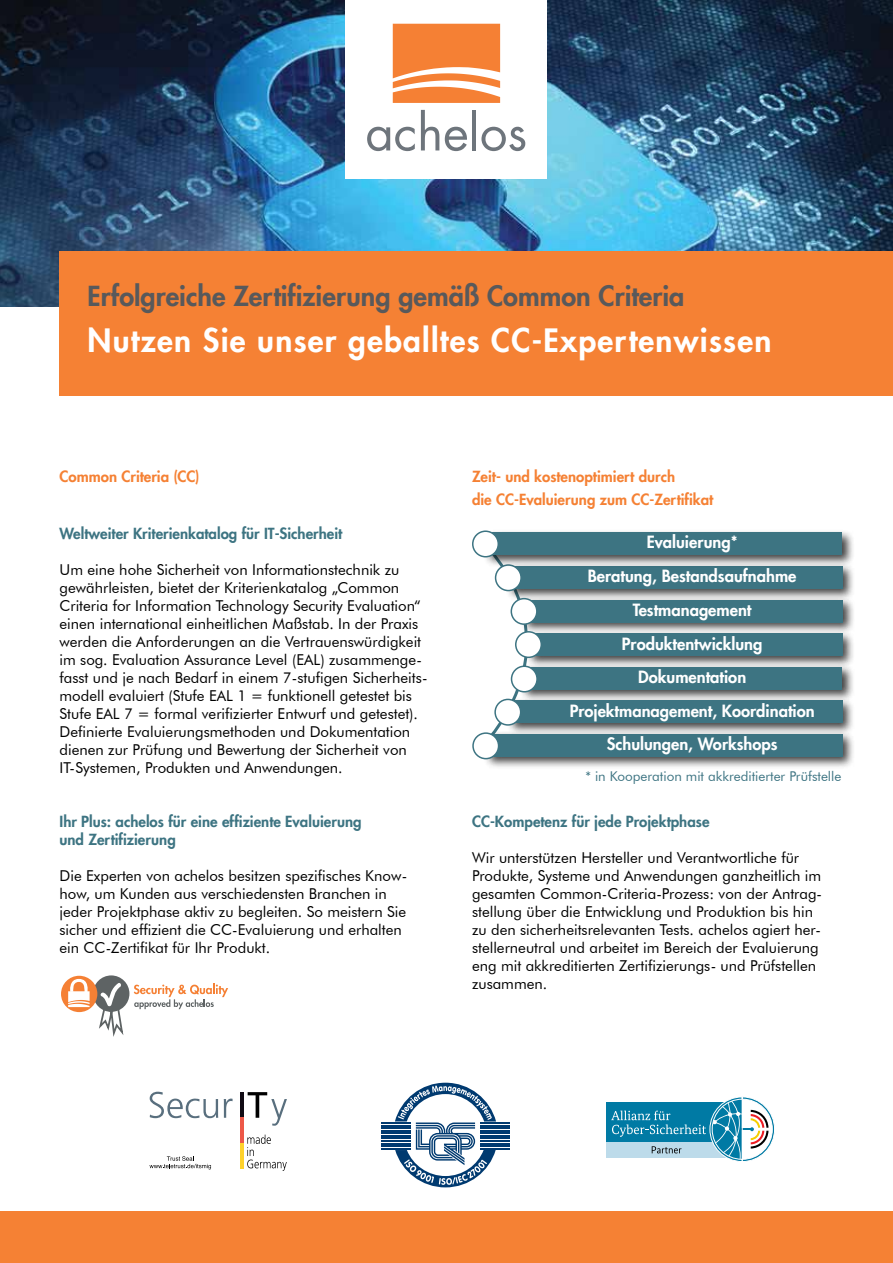
<style>
.page{position:relative;width:893px;height:1263px;background:#fff}
.page>*{position:absolute;margin:0;border:0;box-sizing:border-box;transform-origin:0 0}
.t1{font:800 31.5px "Futura LT";letter-spacing:.04em;color:#fff}
.t2{font:800 27px "Futura LT";color:#58595b}
.t3{font:800 16.5px/33.6px "Futura LT";color:#fff;text-align:center}
.t4{font:15px/18px "Futura BT";color:#000}
.t5{font:800 15px/18px "Futura LT";color:#3d7482}
.t6{font:800 15px/22.5px "Futura LT";color:#f58134}
.t7{font:13.5px "Futura BT";color:#3d7482}
</style>
<div class="page">
<img style="left:0;top:0;width:893px;height:307px">
<div style="left:60px;top:251px;width:833px;height:144px;background:#f58134"></div>
<div style="left:345px;top:0;width:202px;height:179px;background:#fff"></div>
<svg style="left:367px;top:127px;width:48px;height:24px"></svg>
<svg style="left:421px;top:110px;width:18px;height:40px"></svg>
<svg style="left:445px;top:127px;width:22px;height:24px"></svg>
<hr style="left:472px;top:110px;width:4px;height:40px;background:#6e757c">
<svg style="left:481px;top:127px;width:44px;height:24px"></svg>
<svg style="left:393px;top:24px;width:107px;height:79px;background:#f69353"></svg>
<svg style="left:482px;top:557px;width:43px;height:174px"></svg>
<div style="left:505px;top:562px;width:350px;height:39px;background:#000;opacity:.75"></div>
<div style="left:509px;top:566px;width:333px;height:22px;background:#3d7482"></div>
<div style="left:520px;top:596px;width:335px;height:39px;background:#000;opacity:.75"></div>
<div style="left:524px;top:600px;width:318px;height:22px;background:#3d7482"></div>
<div style="left:525px;top:630px;width:330px;height:39px;background:#000;opacity:.75"></div>
<div style="left:529px;top:634px;width:313px;height:22px;background:#3d7482"></div>
<div style="left:519px;top:663px;width:336px;height:39px;background:#000;opacity:.75"></div>
<div style="left:522px;top:667px;width:320px;height:22px;background:#3d7482"></div>
<div style="left:506px;top:697px;width:349px;height:39px;background:#000;opacity:.75"></div>
<div style="left:510px;top:701px;width:332px;height:22px;background:#3d7482"></div>
<div style="left:496px;top:565px;width:25px;height:25px;background:#fff;border-radius:50%"></div>
<div style="left:495px;top:564px;width:27px;height:27px;border:2px solid #3d7482;border-radius:50%"></div>
<div style="left:511px;top:599px;width:26px;height:25px;background:#fff;border-radius:50%"></div>
<div style="left:511px;top:598px;width:27px;height:27px;border:2px solid #3d7482;border-radius:50%"></div>
<div style="left:516px;top:632px;width:25px;height:25px;background:#fff;border-radius:50%"></div>
<div style="left:515px;top:631px;width:27px;height:27px;border:2px solid #3d7482;border-radius:50%"></div>
<div style="left:511px;top:666px;width:26px;height:26px;background:#fff;border-radius:50%"></div>
<div style="left:511px;top:665px;width:27px;height:27px;border:2px solid #3d7482;border-radius:50%"></div>
<div style="left:495px;top:699px;width:26px;height:26px;background:#fff;border-radius:50%"></div>
<div style="left:494px;top:699px;width:27px;height:27px;border:2px solid #3d7482;border-radius:50%"></div>
<div style="left:483px;top:529px;width:372px;height:39px;background:#000;opacity:.75"></div>
<div style="left:486px;top:532px;width:356px;height:23px;background:#3d7482"></div>
<div style="left:473px;top:531px;width:25px;height:26px;background:#fff;border-radius:50%"></div>
<div style="left:472px;top:530px;width:27px;height:27px;border:2px solid #3d7482;border-radius:50%"></div>
<div style="left:483px;top:731px;width:372px;height:38px;background:#000;opacity:.75"></div>
<div style="left:487px;top:734px;width:355px;height:22px;background:#3d7482"></div>
<div style="left:473px;top:733px;width:26px;height:26px;background:#fff;border-radius:50%"></div>
<div style="left:472px;top:732px;width:27px;height:27px;border:2px solid #3d7482;border-radius:50%"></div>
<svg style="left:93px;top:975px;width:36px;height:37px"></svg>
<svg style="left:97px;top:982px;width:28px;height:55px"></svg>
<div style="left:61px;top:976px;width:36px;height:36px;background:#f58034;border-radius:50%"></div>
<svg style="left:68px;top:979px;width:22px;height:28px"></svg>
<svg style="left:134px;top:984px;width:94px;height:25px"></svg>
<hr style="left:240px;top:1092px;width:3px;height:26px;background:#110b14">
<hr style="left:240px;top:1118px;width:3px;height:25px;background:#ed5848">
<hr style="left:240px;top:1143px;width:3px;height:25px;background:#ffd22c">
<svg style="left:150px;top:1092px;width:68px;height:26px"></svg>
<svg style="left:224px;top:1098px;width:9px;height:20px"></svg>
<svg style="left:248px;top:1092px;width:39px;height:34px"></svg>
<svg style="left:247px;top:1134px;width:40px;height:37px"></svg>
<svg style="left:149px;top:1156px;width:62px;height:13px"></svg>
<svg style="left:382px;top:1083px;width:127px;height:104px"></svg>
<div style="left:606px;top:1102px;width:130px;height:40px;background:#007aa4"></div>
<div style="left:606px;top:1142px;width:132px;height:16px;background:#bddbea"></div>
<svg style="left:611px;top:1097px;width:164px;height:65px"></svg>
<div style="left:0;top:1212px;width:893px;height:51px;background:#f58134"></div>
<h2 class="t2" style="left:88px;top:278px;width:598px">Erfolgreiche Zertifizierung gemäß Common Criteria</h2>
<h1 class="t1" style="left:88px;top:319px;width:685px">Nutzen Sie unser geballtes CC-Expertenwissen</h1>
<p class="t6" style="left:60px;top:465px;width:142px">Common Criteria (CC)</p>
<p class="t5" style="left:60px;top:524px;width:284px">Weltweiter Kriterienkatalog für IT-Sicherheit</p>
<p class="t4" style="left:60px;top:561px;width:370px">Um eine hohe Sicherheit von Informationstechnik zu gewährleisten, bietet der Kriterienkatalog „Common Criteria for Information Technology Security Evaluation“ einen international einheitlichen Maßstab. In der Praxis werden die Anforderungen an die Vertrauenswürdigkeit im sog. Evaluation Assurance Level (EAL) zusammenge&shy;fasst und je nach Bedarf in einem 7-stufigen Sicherheits&shy;modell evaluiert (Stufe EAL 1 = funktionell getestet bis Stufe EAL 7 = formal verifizierter Entwurf und getestet).<br>Definierte Evaluierungsmethoden und Dokumentation dienen zur Prüfung und Bewertung der Sicherheit von IT-Systemen, Produkten und Anwendungen.</p>
<p class="t5" style="left:60px;top:812px;width:304px">Ihr Plus: achelos für eine effiziente Evaluierung und Zertifizierung</p>
<p class="t4" style="left:60px;top:867px;width:349px">Die Experten von achelos besitzen spezifisches Know&shy;how, um Kunden aus verschiedensten Branchen in jeder Projektphase aktiv zu begleiten. So meistern Sie sicher und effizient die CC-Evaluierung und erhalten ein CC-Zertifikat für Ihr Produkt.</p>
<p class="t6" style="left:472px;top:465px;width:243px">Zeit- und kostenoptimiert durch<br>die CC-Evaluierung zum CC-Zertifikat</p>
<p class="t3" style="left:647px;top:525px;width:92px">Evaluierung*</p>
<p class="t3" style="left:570px;top:559px;width:246px">Beratung, Bestandsaufnahme<br>Testmanagement<br>Produktentwicklung<br>Dokumentation<br>Projektmanagement, Koordination</p>
<p class="t3" style="left:607px;top:727px;width:172px">Schulungen, Workshops</p>
<p class="t7" style="left:585px;top:768px;width:257px">* in Kooperation mit akkreditierter Prüfstelle</p>
<p class="t5" style="left:472px;top:812px;width:239px">CC-Kompetenz für jede Projektphase</p>
<p class="t4" style="left:472px;top:849px;width:351px">Wir unterstützen Hersteller und Verantwortliche für Produkte, Systeme und Anwendungen ganzheitlich im gesamten Common-Criteria-Prozess: von der Antrag&shy;stellung über die Entwicklung und Produktion bis hin zu den sicherheitsrelevanten Tests. achelos agiert her&shy;stellerneutral und arbeitet im Bereich der Evaluierung eng mit akkreditierten Zertifizierungs- und Prüfstellen zusammen.</p>
</div>
